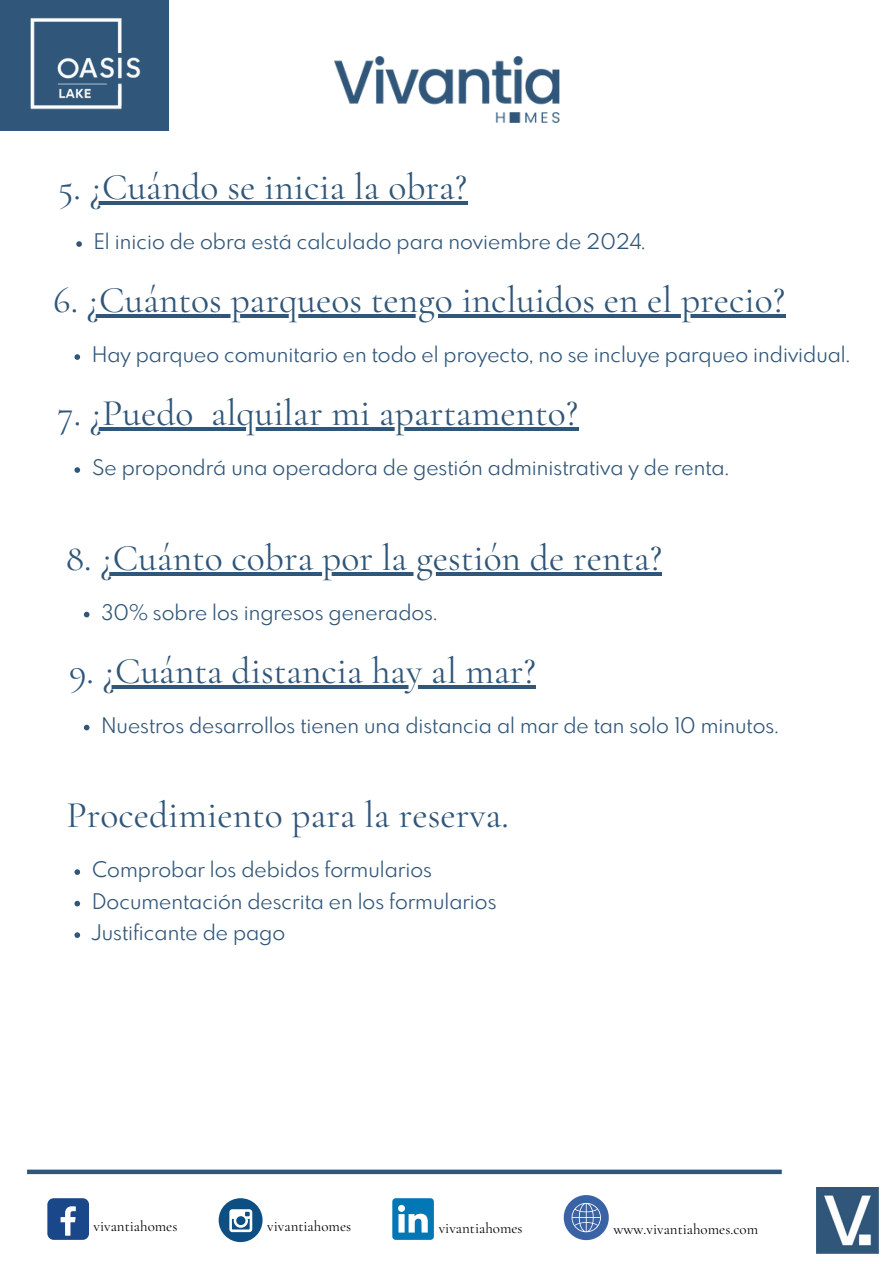
<style>
.page{position:relative;width:894px;height:1264px;background:#fff}
.page>*{position:absolute;margin:0;border:0;box-sizing:border-box;transform-origin:0 0}
.t1{font:37.5px "Cormorant Garamond";color:#305679}
.t2{font:21px "Spartan MB";color:#305679}
.t3{font:15px "Cormorant Garamond";color:#000}
</style>
<div class="page">
<img style="left:816px;top:1187px;width:62px;height:66px">
<img style="left:334px;top:57px;width:225px;height:65px">
<div style="left:47px;top:1198px;width:42px;height:41px;background:#1a4789;border-radius:6px"></div>
<svg style="left:61px;top:1206px;width:15px;height:29px"></svg>
<svg style="left:392px;top:1198px;width:42px;height:41px"></svg>
<div style="left:218px;top:1198px;width:44px;height:44px;background:#0d4f83;border-radius:50%"></div>
<svg style="left:229px;top:1209px;width:23px;height:23px"></svg>
<svg style="left:563px;top:1195px;width:45px;height:44px"></svg>
<hr style="left:90px;top:202px;width:377px;height:3px;background:#305679">
<svg style="left:76px;top:241px;width:6px;height:6px"></svg>
<hr style="left:87px;top:314px;width:698px;height:4px;background:#305679">
<svg style="left:74px;top:354px;width:6px;height:6px"></svg>
<hr style="left:90px;top:427px;width:103px;height:4px;background:#305679">
<hr style="left:193px;top:427px;width:18px;height:4px;background:#305679">
<hr style="left:211px;top:427px;width:367px;height:4px;background:#305679">
<hr style="left:100px;top:572px;width:562px;height:3px;background:#305679">
<svg style="left:84px;top:611px;width:5px;height:6px"></svg>
<hr style="left:103px;top:685px;width:432px;height:3px;background:#305679">
<svg style="left:84px;top:724px;width:5px;height:6px"></svg>
<svg style="left:74px;top:869px;width:6px;height:5px"></svg>
<svg style="left:74px;top:900px;width:6px;height:6px"></svg>
<svg style="left:74px;top:932px;width:6px;height:5px"></svg>
<div style="left:27px;top:1169px;width:754px;height:5px;background:#305679"></div>
<div style="left:0;top:0;width:168px;height:131px;background:#305679"></div>
<img style="left:30px;top:18px;width:111px;height:92px">
<svg style="left:74px;top:467px;width:6px;height:6px"></svg>
<h1 class="t1" style="left:58px;top:165px;width:410px">5. ¿Cuándo se inicia la obra?</h1>
<h1 class="t2" style="left:94px;top:233px;width:552px">El inicio de obra está calculado para noviembre de 2024.</h1>
<p class="t1" style="left:53px;top:278px;width:733px">6. ¿Cuántos parqueos tengo incluidos en el precio?</p>
<p class="t2" style="left:92px;top:346px;width:759px">Hay parqueo comunitario en todo el proyecto, no se incluye parqueo individual.</p>
<h1 class="t1" style="left:58px;top:391px;width:137px">7. ¿Puedo</h1>
<h1 class="t1" style="left:211px;top:391px;width:368px">alquilar mi apartamento?</h1>
<p class="t2" style="left:92px;top:458px;width:638px">Se propondrá una operadora de gestión administrativa y de renta.</p>
<p class="t1" style="left:66px;top:535px;width:597px">8. ¿Cuánto cobra por la gestión de renta?</p>
<p class="t2" style="left:101px;top:603px;width:337px">30% sobre los ingresos generados.</p>
<p class="t1" style="left:69px;top:648px;width:468px">9. ¿Cuánta distancia hay al mar?</p>
<p class="t2" style="left:101px;top:716px;width:678px">Nuestros desarrollos tienen una distancia al mar de tan solo 10 minutos.</p>
<p class="t1" style="left:66px;top:792px;width:444px">Procedimiento para la reserva.</p>
<p class="t2" style="left:92px;top:860px;width:341px">Comprobar los debidos formularios</p>
<p class="t2" style="left:92px;top:892px;width:405px">Documentación descrita en los formularios</p>
<p class="t2" style="left:92px;top:923px;width:194px">Justificante de pago</p>
<p class="t3" style="left:93px;top:1217px;width:85px">vivantiahomes</p>
<p class="t3" style="left:267px;top:1217px;width:85px">vivantiahomes</p>
<p class="t3" style="left:438px;top:1218px;width:85px">vivantiahomes</p>
<p class="t3" style="left:613px;top:1219px;width:146px">www.vivantiahomes.com</p>
</div>
